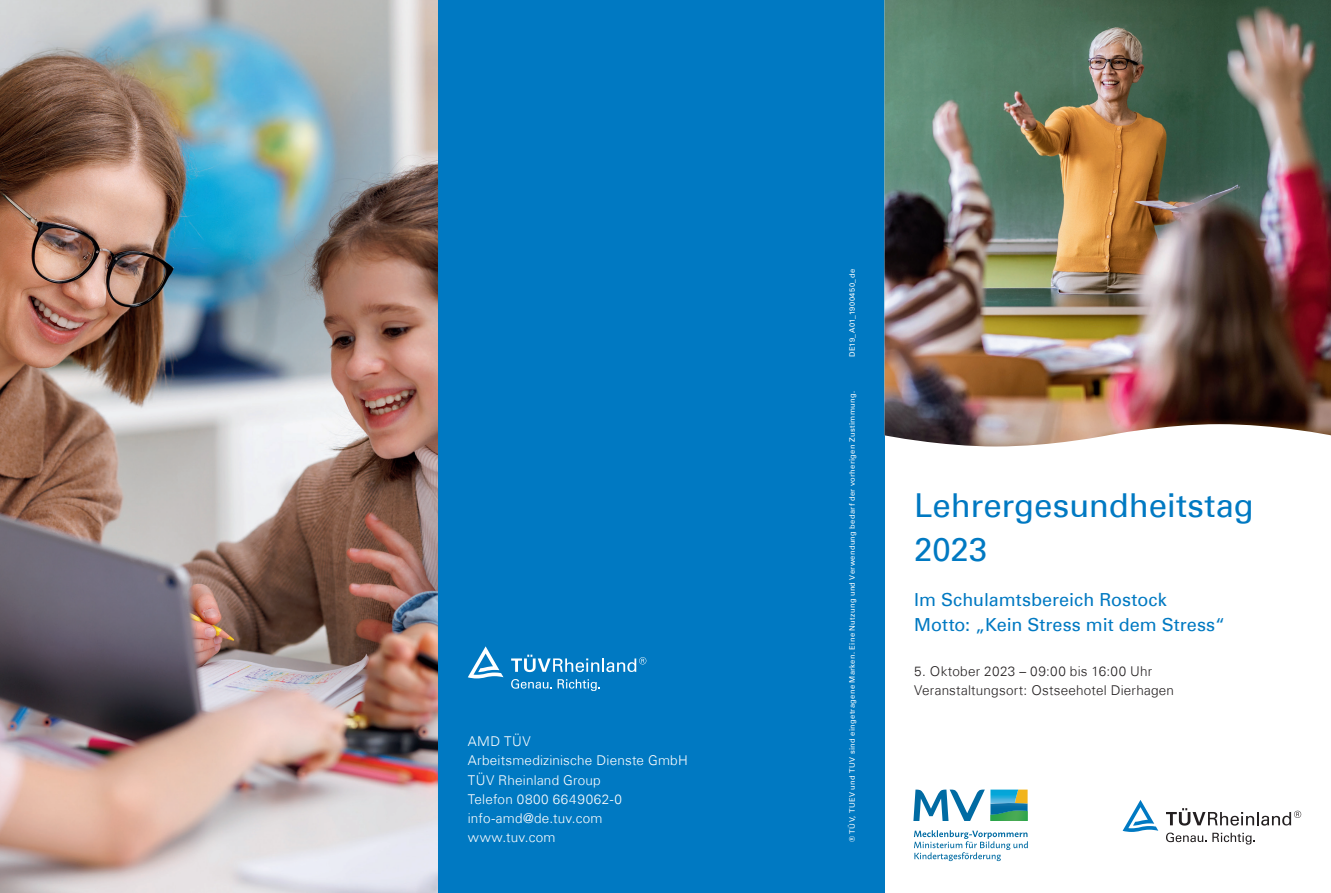
<style>
.page{position:relative;width:1331px;height:893px;background:#fff}
.page>*{position:absolute;margin:0;border:0;box-sizing:border-box;transform-origin:0 0}
.t1{font:33px/44.7px "Univers Com 55 Roman";color:#0079c2}
.t2{font:18px/25.5px "Univers Com 55 Roman";color:#0079c2}
.t3{font:300 13.5px/19.2px "Univers Com 45";letter-spacing:.02em;color:#fff}
.t4{font:300 13.5px/19.2px "Univers Com 45";letter-spacing:.015em;color:#231f20}
.t5{font:7.5px "Univers Com 55 Roman";letter-spacing:.05em;color:#fff}
</style>
<div class="page">
<svg style="left:1166px;top:808px;width:135px;height:18px"></svg>
<svg style="left:1166px;top:833px;width:89px;height:11px"></svg>
<svg style="left:1123px;top:800px;width:35px;height:32px"></svg>
<div style="left:438px;top:0;width:446px;height:893px;background:#0079c2"></div>
<svg style="left:511px;top:655px;width:135px;height:17px"></svg>
<svg style="left:511px;top:679px;width:41px;height:10px"></svg>
<svg style="left:558px;top:679px;width:42px;height:12px"></svg>
<svg style="left:468px;top:646px;width:35px;height:32px"></svg>
<img style="left:884px;top:0;width:447px;height:446px">
<img style="left:0;top:0;width:438px;height:893px">
<svg style="left:914px;top:830px;width:114px;height:31px"></svg>
<svg style="left:913px;top:790px;width:115px;height:31px"></svg>
<h3 class="t3" style="left:468px;top:732px;width:222px">AMD TÜV<br>Arbeitsmedizinische Dienste GmbH<br>TÜV Rheinland Group<br>Telefon 0800 6649062-0 info-amd@de.tuv.com www.tuv.com</h3>
<p class="t5" style="left:847px;top:357px;width:89px;rotate:-90deg">DE19_A01_1900450_de</p>
<p class="t5" style="left:847px;top:842px;width:452px;rotate:-90deg">® TÜV, TUEV und TUV sind eingetragene Marken. Eine Nutzung und Verwendung bedarf der vorherigen Zustimmung.</p>
<h1 class="t1" style="left:914px;top:483px;width:341px">Lehrergesundheitstag<br>2023</h1>
<h2 class="t2" style="left:914px;top:587px;width:312px">Im Schulamtsbereich Rostock<br>Motto: „Kein Stress mit dem Stress“</h2>
<h3 class="t4" style="left:914px;top:662px;width:261px">5. Oktober 2023 – 09:00 bis 16:00 Uhr<br>Veranstaltungsort: Ostseehotel Dierhagen</h3>
</div>
